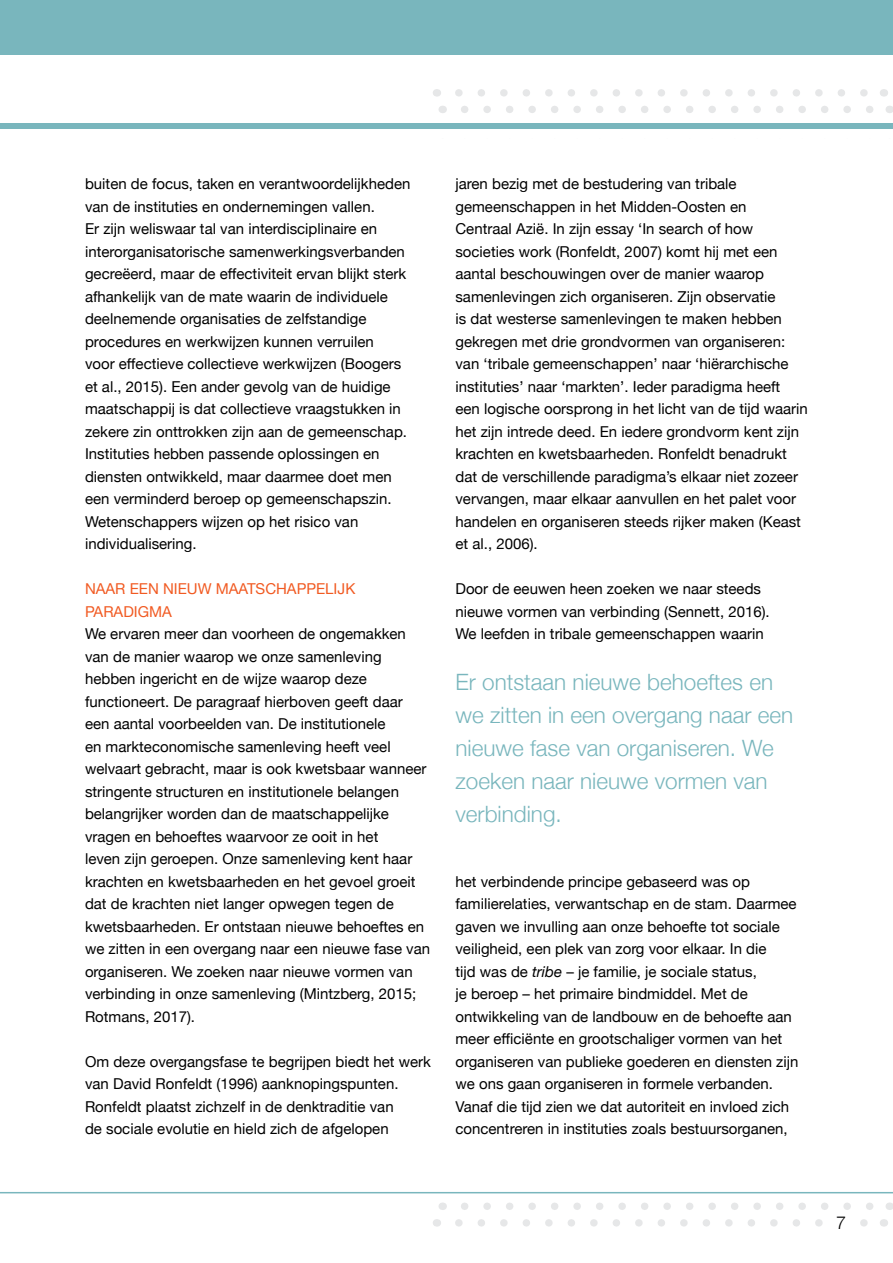
<style>
.page{position:relative;width:893px;height:1263px;background:#fff}
.page>*{position:absolute;margin:0;border:0;box-sizing:border-box;transform-origin:0 0}
.t1{font:300 22.5px/33px "Helvetica Neue";color:#79b6bd}
.t2{font:300 18px "Helvetica Neue";color:#000}
.t3{font:15px/22.5px "Helvetica Neue";color:#000}
.t4{font:15px/22.5px "Helvetica Neue";color:#f15a22}
.s1{font-style:italic}
</style>
<div class="page">
<svg style="left:465px;top:1202px;width:409px;height:8px"></svg>
<svg style="left:459px;top:1219px;width:409px;height:7px"></svg>
<svg style="left:465px;top:106px;width:409px;height:7px"></svg>
<svg style="left:459px;top:89px;width:409px;height:8px"></svg>
<div style="left:0;top:0;width:893px;height:54px;background:#79b6bd"></div>
<div style="left:0;top:123px;width:893px;height:6px;background:#79b6bd"></div>
<hr style="left:0;top:1192px;width:893px;height:1px;background:#79b6bd">
<div style="left:829px;top:1211px;width:21px;height:26px;background:#fff;border-radius:50%"></div>
<p class="t3" style="left:85px;top:173px;width:327px">buiten de focus, taken en verantwoordelijkheden van de instituties en ondernemingen vallen.<br>Er zijn weliswaar tal van interdisciplinaire en interorganisatorische samenwerkingsverbanden gecreëerd, maar de effectiviteit ervan blijkt sterk afhankelijk van de mate waarin de individuele deelnemende organisaties de zelfstandige procedures en werkwijzen kunnen verruilen<br>voor effectieve collectieve werkwijzen (Boogers et al., 2015). Een ander gevolg van de huidige maatschappij is dat collectieve vraagstukken in zekere zin onttrokken zijn aan de gemeenschap.<br>Instituties hebben passende oplossingen en diensten ontwikkeld, maar daarmee doet men een verminderd beroep op gemeenschapszin.<br>Wetenschappers wijzen op het risico van individualisering.</p>
<p class="t4" style="left:85px;top:578px;width:272px">NAAR EEN NIEUW MAATSCHAPPELIJK<br>PARADIGMA</p>
<p class="t3" style="left:85px;top:623px;width:347px">We ervaren meer dan voorheen de ongemakken van de manier waarop we onze samenleving hebben ingericht en de wijze waarop deze functioneert. De paragraaf hierboven geeft daar een aantal voorbeelden van. De institutionele<br>en markteconomische samenleving heeft veel welvaart gebracht, maar is ook kwetsbaar wanneer stringente structuren en institutionele belangen belangrijker worden dan de maatschappelijke vragen en behoeftes waarvoor ze ooit in het<br>leven zijn geroepen. Onze samenleving kent haar krachten en kwetsbaarheden en het gevoel groeit dat de krachten niet langer opwegen tegen de kwetsbaarheden. Er ontstaan nieuwe behoeftes en we zitten in een overgang naar een nieuwe fase van organiseren. We zoeken naar nieuwe vormen van verbinding in onze samenleving (Mintzberg, 2015; Rotmans, 2017).</p>
<p class="t3" style="left:85px;top:1051px;width:348px">Om deze overgangsfase te begrijpen biedt het werk van David Ronfeldt (1996) aanknopingspunten.<br>Ronfeldt plaatst zichzelf in de denktraditie van<br>de sociale evolutie en hield zich de afgelopen</p>
<p class="t3" style="left:455px;top:173px;width:354px">jaren bezig met de bestudering van tribale gemeenschappen in het Midden-Oosten en<br>Centraal Azië. In zijn essay ‘In search of how societies work (Ronfeldt, 2007) komt hij met een aantal beschouwingen over de manier waarop samenlevingen zich organiseren. Zijn observatie<br>is dat westerse samenlevingen te maken hebben gekregen met drie grondvormen van organiseren: van ‘tribale gemeenschappen’ naar ‘hiërarchische instituties’ naar ‘markten’. Ieder paradigma heeft een logische oorsprong in het licht van de tijd waarin het zijn intrede deed. En iedere grondvorm kent zijn krachten en kwetsbaarheden. Ronfeldt benadrukt dat de verschillende paradigma’s elkaar niet zozeer vervangen, maar elkaar aanvullen en het palet voor handelen en organiseren steeds rijker maken (Keast et al., 2006).</p>
<p class="t3" style="left:455px;top:578px;width:316px">Door de eeuwen heen zoeken we naar steeds nieuwe vormen van verbinding (Sennett, 2016).<br>We leefden in tribale gemeenschappen waarin</p>
<h1 class="t1" style="left:455px;top:664px;width:339px">Er ontstaan nieuwe behoeftes en we zitten in een overgang naar een nieuwe fase van organiseren. We zoeken naar nieuwe vormen van verbinding.</h1>
<p class="t3" style="left:455px;top:871px;width:344px">het verbindende principe gebaseerd was op familierelaties, verwantschap en de stam. Daarmee gaven we invulling aan onze behoefte tot sociale veiligheid, een plek van zorg voor elkaar. In die<br>tijd was de <span class="s1">tribe</span> – je familie, je sociale status,<br>je beroep – het primaire bindmiddel. Met de ontwikkeling van de landbouw en de behoefte aan meer efficiënte en grootschaliger vormen van het organiseren van publieke goederen en diensten zijn we ons gaan organiseren in formele verbanden.<br>Vanaf die tijd zien we dat autoriteit en invloed zich concentreren in instituties zoals bestuursorganen,</p>
<p class="t2" style="left:836px;top:1208px;width:12px">7</p>
</div>
